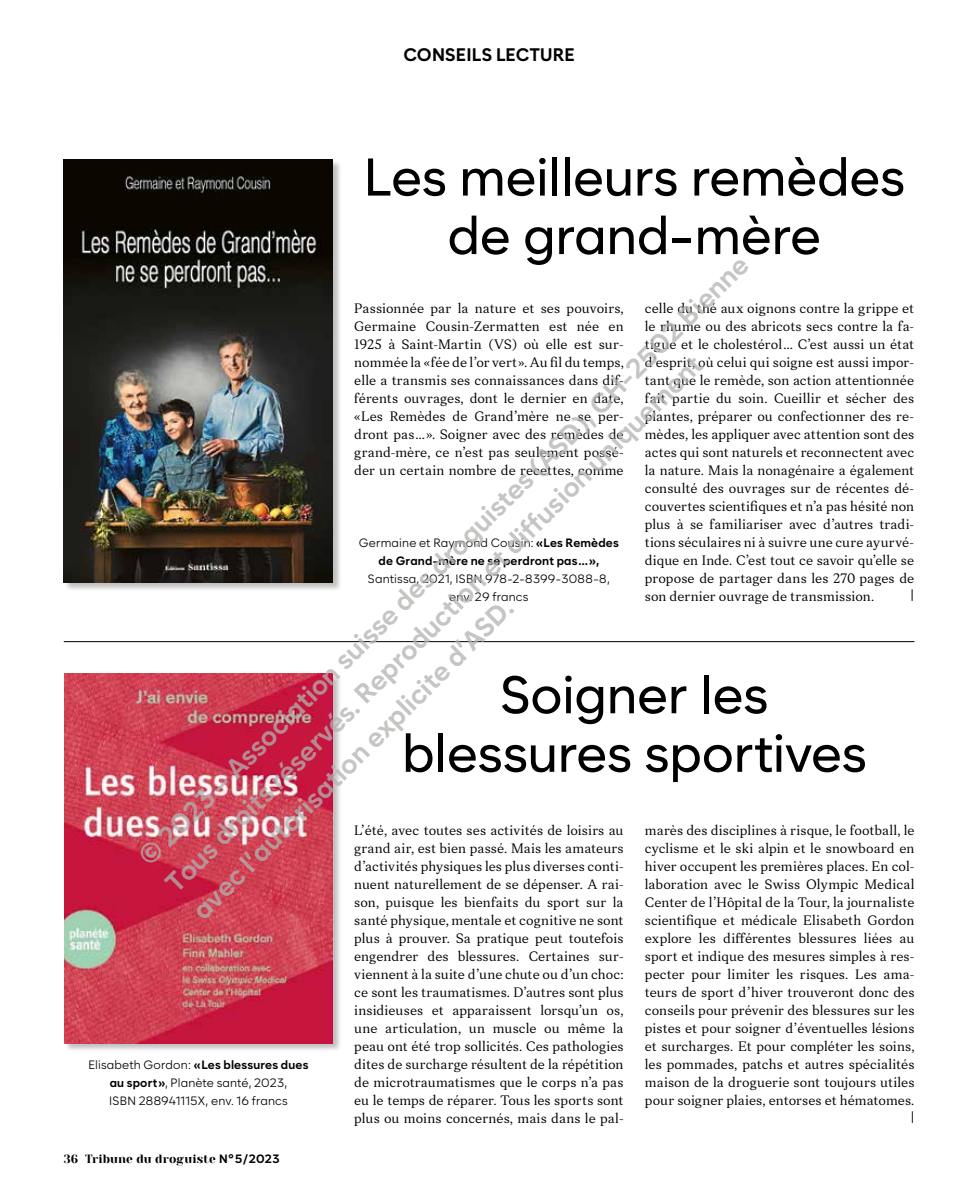
<style>
.page{position:relative;width:957px;height:1191px;background:#fff}
.page>*{position:absolute;margin:0;border:0;box-sizing:border-box;transform-origin:0 0}
.t1{font:500 52.5px/58.5px "Zabal";letter-spacing:-.005em;color:#000;text-align:center}
.t2{font:700 27px/38.2px "Zabal";color:rgb(178 178 176/.75)}
.t3{font:700 18px "Zabal";letter-spacing:.01em;color:#000}
.t4{font:14.25px/18px "Leyendo";letter-spacing:.005em;color:#000;text-align:justify}
.t5{font:700 12.15px "Leyendo";color:#000;scale:1.18 1}
.t6{font:12px/18px "Zabal";letter-spacing:.015em;color:#000;text-align:center}
.t7{font:700 12px/18px "Zabal";letter-spacing:.02em;color:#000;text-align:center}
.t8{font:12px "Yeseva One";letter-spacing:.02em;color:#000}
.s1{font-weight:400}
.s2{font-weight:700}
.s3{font-family:"Zabal";font-weight:700}
</style>
<div class="page">
<div style="left:64px;top:160px;width:278px;height:432px;background:#000;opacity:.25"></div>
<img style="left:64px;top:160px;width:269px;height:423px">
<div style="left:64px;top:673px;width:278px;height:379px;background:#000;opacity:.25"></div>
<img style="left:64px;top:673px;width:269px;height:370px">
<hr style="left:64px;top:641px;width:850px;height:1px;background:#000">
<p class="t3" style="left:403px;top:43px;width:173px">CONSEILS LECTURE</p>
<h1 class="t1" style="left:363px;top:148px;width:543px">Les meilleurs remèdes de grand-mère</h1>
<p class="t4" style="left:354px;top:298px;width:271px">Passionnée par la nature et ses pouvoirs, Germaine Cousin-Zermatten est née en 1925 à Saint-Martin (VS) où elle est sur&shy;nommée la «fée de l’or vert». Au fil du temps, elle a transmis ses connaissances dans dif&shy;férents ouvrages, dont le dernier en date, «Les Remèdes de Grand’mère ne se per&shy;dront pas…». Soigner avec des remèdes de grand-mère, ce n’est pas seulement possé&shy;der un certain nombre de recettes, comme</p>
<h2 class="t2" style="left:129px;top:847px;width:851px;rotate:-45deg">© 2023 – Association suisse des droguistes (ASD), CH-2502 Bienne<br>Tous droits réservés. Reproduction et diffusion uniquement<br>avec l’autorisation explicite d’ASD.</h2>
<p class="t4" style="left:645px;top:298px;width:271px">celle du thé aux oignons contre la grippe et le rhume ou des abricots secs contre la fa&shy;tigue et le cholestérol… C’est aussi un état d’esprit, où celui qui soigne est aussi impor&shy;tant que le remède, son action attentionnée fait partie du soin. Cueillir et sécher des plantes, préparer ou confectionner des re&shy;mèdes, les appliquer avec attention sont des actes qui sont naturels et reconnectent avec la nature. Mais la nonagénaire a également consulté des ouvrages sur de récentes dé&shy;couvertes scientifiques et n’a pas hésité non plus à se familiariser avec d’autres tradi&shy;tions séculaires ni à suivre une cure ayurvé&shy;dique en Inde. C’est tout ce savoir qu’elle se propose de partager dans les 270 pages de son dernier ouvrage de transmission.</p>
<p class="t7" style="left:359px;top:533px;width:261px"><span class="s1">Germaine et Raymond Cousin:</span> «Les Remèdes de Grand-mère ne se perdront pas…»,</p>
<p class="t6" style="left:368px;top:569px;width:243px">Santissa, 2021, ISBN 978-2-8399-3088-8, env. 29 francs</p>
<p class="t5" style="left:910px;top:588px;width:5px">|</p>
<h1 class="t1" style="left:402px;top:665px;width:466px">Soigner les blessures sportives</h1>
<p class="t4" style="left:354px;top:820px;width:271px">L’été, avec toutes ses activités de loisirs au grand air, est bien passé. Mais les amateurs d’activités physiques les plus diverses conti&shy;nuent naturellement de se dépenser. A rai&shy;son, puisque les bienfaits du sport sur la santé physique, mentale et cognitive ne sont plus à prouver. Sa pratique peut toutefois engendrer des blessures. Certaines sur&shy;viennent à la suite d’une chute ou d’un choc: ce sont les traumatismes. D’autres sont plus insidieuses et apparaissent lorsqu’un os, une articulation, un muscle ou même la peau ont été trop sollicités. Ces pathologies dites de surcharge résultent de la répétition de microtraumatismes que le corps n’a pas eu le temps de réparer. Tous les sports sont plus ou moins concernés, mais dans le pal-</p>
<p class="t4" style="left:645px;top:820px;width:271px">marès des disciplines à risque, le football, le cyclisme et le ski alpin et le snowboard en hiver occupent les premières places. En col&shy;laboration avec le Swiss Olympic Medical Center de l’Hôpital de la Tour, la journaliste scientifique et médicale Elisabeth Gordon explore les différentes blessures liées au sport et indique des mesures simples à res&shy;pecter pour limiter les risques. Les ama&shy;teurs de sport d’hiver trouveront donc des conseils pour prévenir des blessures sur les pistes et pour soigner d’éventuelles lésions et surcharges. Et pour compléter les soins, les pommades, patchs et autres spécialités maison de la droguerie sont toujours utiles pour soigner plaies, entorses et hématomes.</p>
<p class="t5" style="left:911px;top:1110px;width:5px">|</p>
<p class="t6" style="left:88px;top:1055px;width:221px">Elisabeth Gordon: <span class="s2">«Les blessures dues au sport»</span>, Planète santé, 2023,<br>ISBN 288941115X, env. 16 francs</p>
<p class="t8" style="left:64px;top:1152px;width:217px">36 Tribune du droguiste <span class="s3">N° 5/2023</span></p>
</div>
